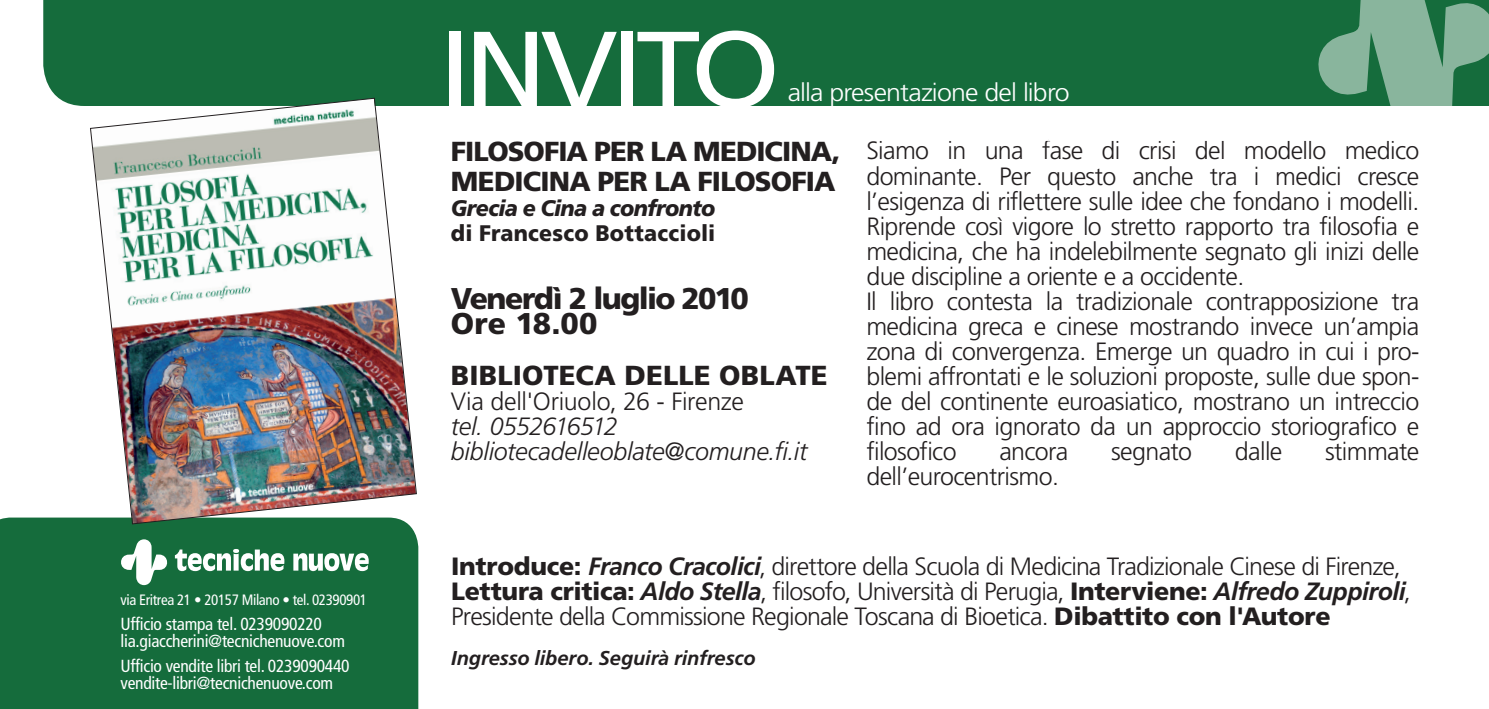
<style>
.page{position:relative;width:1489px;height:709px;background:#fff}
.page>*{position:absolute;margin:0;border:0;box-sizing:border-box;transform-origin:0 0}
.t1{font:107.5px "Frutiger LT Std";letter-spacing:-.06em;color:#fff;scale:1.07 1}
.t2{font:900 30px/25px "Frutiger LT Std";letter-spacing:-.05em;color:#231f20}
.t3{font:900 27.5px/30px "Frutiger LT Std";letter-spacing:-.03em;color:#231f20}
.t4{font:900 27.5px "Frutiger LT Std";letter-spacing:.005em;color:#231f20}
.t5{font:300 25px/25px "Frutiger LT Std";letter-spacing:-.025em;color:#231f20}
.t6{font:italic 300 25px/25px "Frutiger LT Std";letter-spacing:-.015em;color:#231f20}
.t7{font:300 25px "Frutiger LT Std";letter-spacing:-.03em;color:#fff;scale:1.07 1}
.t8{font:900 22.5px "Frutiger LT Std";letter-spacing:.01em;color:#231f20;scale:.95 1}
.t9{font:italic 900 22.5px "Frutiger LT Std";letter-spacing:-.03em;color:#231f20;scale:.95 1}
.t10{font:italic 700 20px "Frutiger LT Std";letter-spacing:-.005em;color:#231f20}
.t11{font:condensed 17.5px/17.5px "Frutiger LT Std";letter-spacing:-.015em;color:#fff}
.t12{font:condensed 15px "Frutiger LT Std";letter-spacing:-.025em;color:#fff}
.s1{font-weight:900}
.s2{font-weight:700;font-style:italic}
</style>
<div class="page">
<div style="left:0;top:517px;width:418px;height:192px;background:#156c3c"></div>
<div style="left:43px;top:0;width:1258px;height:106px;background:#156c3c"></div>
<svg style="left:1301px;top:0;width:187px;height:106px;background:#5c9977"></svg>
<svg style="left:118px;top:539px;width:166px;height:46px"></svg>
<svg style="left:293px;top:553px;width:76px;height:18px"></svg>
<img style="left:90px;top:98px;width:327px;height:426px">
<p class="t12" style="left:120px;top:591px;width:248px">via Eritrea 21 • 20157 Milano • tel. 02390901</p>
<p class="t11" style="left:120px;top:615px;width:226px">Ufficio stampa tel. 0239090220 lia.giaccherini@tecnichenuove.com</p>
<p class="t11" style="left:120px;top:657px;width:231px">Ufficio vendite libri tel. 0239090440 vendite-libri@tecnichenuove.com</p>
<h1 class="t1" style="left:439px;top:6px;width:320px">INVITO</h1>
<p class="t3" style="left:451px;top:136px;width:391px">FILOSOFIA PER LA MEDICINA,<br>MEDICINA PER LA FILOSOFIA</p>
<p class="t9" style="left:451px;top:195px;width:280px">Grecia e Cina a confronto</p>
<p class="t8" style="left:451px;top:220px;width:280px">di Francesco Bottaccioli</p>
<p class="t7" style="left:787px;top:78px;width:265px">alla presentazione del libro</p>
<p class="t5" style="left:866px;top:139px;width:554px">Siamo in una fase di crisi del modello medico dominante. Per questo anche tra i medici cresce l’esigenza di riflettere sulle idee che fondano i modelli.<br>Riprende così vigore lo stretto rapporto tra filosofia e medicina, che ha indelebilmente segnato gli inizi delle due discipline a oriente e a occidente.<br>Il libro contesta la tradizionale contrapposizione tra medicina greca e cinese mostrando invece un’ampia zona di convergenza. Emerge un quadro in cui i pro&shy;blemi affrontati e le soluzioni proposte, sulle due spon&shy;de del continente euroasiatico, mostrano un intreccio fino ad ora ignorato da un approccio storiografico e filosofico</p>
<p class="t2" style="left:451px;top:286px;width:299px">Venerdì 2 luglio 2010<br>Ore 18.00</p>
<p class="t4" style="left:451px;top:358px;width:378px">BIBLIOTECA DELLE OBLATE</p>
<p class="t5" style="left:451px;top:389px;width:294px">Via dell'Oriuolo, 26 - Firenze</p>
<p class="t6" style="left:451px;top:413px;width:358px">tel. 0552616512 bibliotecadelleoblate@comune.fi.it</p>
<p class="t5" style="left:999px;top:439px;width:71px">ancora</p>
<p class="t5" style="left:1111px;top:439px;width:83px">segnato</p>
<p class="t5" style="left:1234px;top:439px;width:49px">dalle</p>
<p class="t5" style="left:1324px;top:439px;width:96px">stimmate</p>
<p class="t5" style="left:866px;top:464px;width:194px">dell’eurocentrismo.</p>
<p class="t5" style="left:451px;top:554px;width:961px"><span class="s1">Introduce:</span> <span class="s2">Franco Cracolici</span>, direttore della Scuola di Medicina Tradizionale Cinese di Firenze,<br><span class="s1">Lettura critica:</span> <span class="s2">Aldo Stella</span>, filosofo, Università di Perugia, <span class="s1">Interviene:</span> <span class="s2">Alfredo Zuppiroli</span>,<br>Presidente della Commissione Regionale Toscana di Bioetica. <span class="s1">Dibattito con l'Autore</span></p>
<p class="t10" style="left:451px;top:646px;width:306px">Ingresso libero. Seguirà rinfresco</p>
</div>
